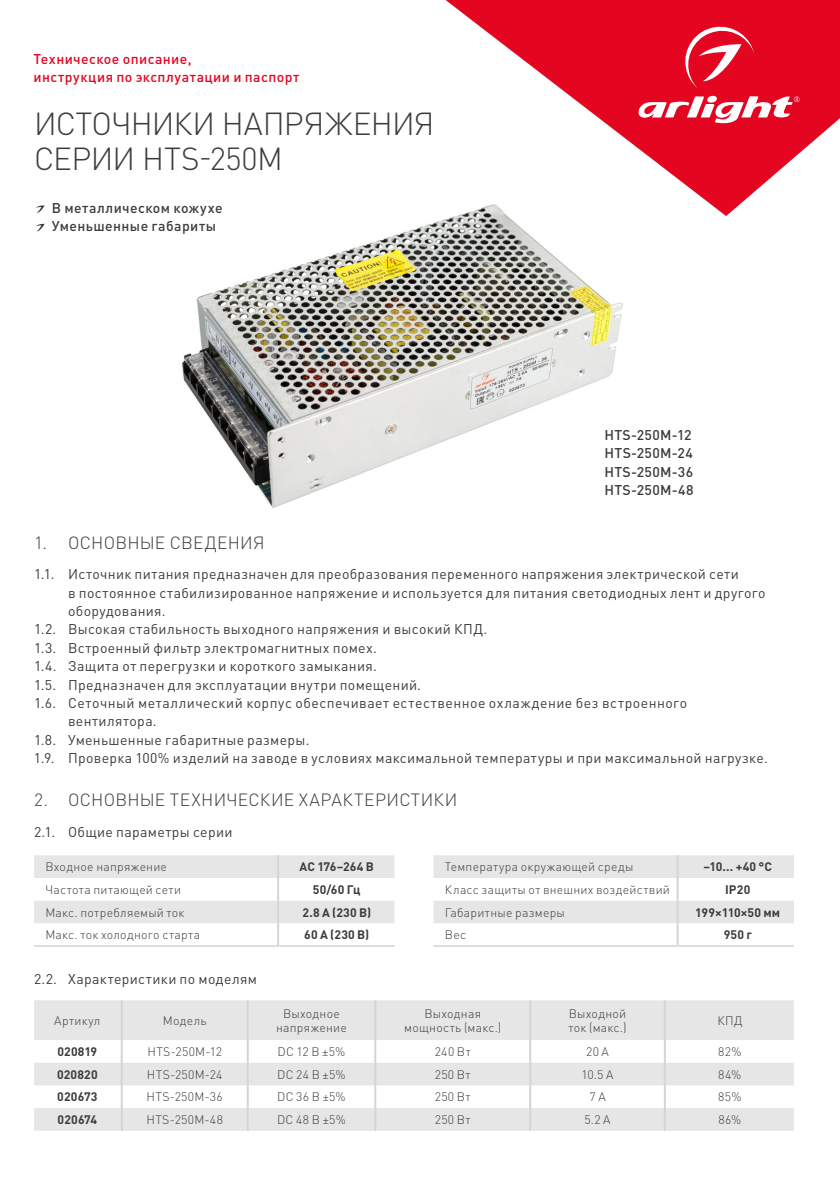
<style>
.page{position:relative;width:840px;height:1191px;background:#fff}
.page>*{position:absolute;margin:0;border:0;box-sizing:border-box;transform-origin:0 0}
.t1{font:300 31.6px/35px "DIN Pro";letter-spacing:-.02em;color:#3c3c3b}
.t2{font:300 17.6px "DIN Pro";letter-spacing:.015em;color:#3c3c3b}
.t3{font:14px "DIN Pro";letter-spacing:.025em;color:#3c3c3b}
.t4{font:500 14px/18.4px "DIN Pro";letter-spacing:.03em;color:#3c3c3b}
.t5{font:500 14px/18.4px "DIN Pro";letter-spacing:.03em;color:#e40521}
.t6{font:300 12.2px/14.8px "DIN Pro";letter-spacing:.02em;color:#3c3c3b;text-align:center}
.t7{font:700 12.2px "DIN Pro";letter-spacing:.01em;color:#3c3c3b}
</style>
<div class="page">
<svg style="left:445px;top:0;width:394px;height:216px;fill:#e40521"></svg>
<svg style="left:635px;top:96px;width:164px;height:30px"></svg>
<svg style="left:680px;top:22px;width:73px;height:66px;background:#e83047"></svg>
<img style="left:182px;top:203px;width:443px;height:305px">
<svg style="left:34px;top:855px;width:360px;height:68px"></svg>
<hr style="left:277px;top:855px;width:2px;height:23px;background:#d5d5d5">
<hr style="left:277px;top:878px;width:2px;height:22px;background:#d5d5d5">
<hr style="left:277px;top:900px;width:2px;height:23px;background:#d5d5d5">
<hr style="left:277px;top:923px;width:2px;height:22px;background:#d5d5d5">
<hr style="left:34px;top:945px;width:244px;height:2px;background:#dedede">
<hr style="left:278px;top:945px;width:116px;height:2px;background:#dedede">
<svg style="left:433px;top:855px;width:360px;height:68px"></svg>
<hr style="left:676px;top:855px;width:2px;height:23px;background:#d5d5d5">
<hr style="left:676px;top:878px;width:2px;height:22px;background:#d5d5d5">
<hr style="left:676px;top:900px;width:2px;height:23px;background:#d5d5d5">
<hr style="left:676px;top:923px;width:2px;height:22px;background:#d5d5d5">
<hr style="left:433px;top:945px;width:244px;height:2px;background:#dedede">
<hr style="left:677px;top:945px;width:116px;height:2px;background:#dedede">
<svg style="left:34px;top:1000px;width:759px;height:130px;fill:#e6e6e6"></svg>
<hr style="left:121px;top:1000px;width:2px;height:40px;background:#d5d5d5">
<hr style="left:246px;top:1000px;width:2px;height:40px;background:#d5d5d5">
<hr style="left:374px;top:1000px;width:2px;height:40px;background:#d5d5d5">
<hr style="left:529px;top:1000px;width:2px;height:40px;background:#d5d5d5">
<hr style="left:663px;top:1000px;width:2px;height:40px;background:#d5d5d5">
<hr style="left:121px;top:1040px;width:2px;height:22px;background:#d5d5d5">
<hr style="left:246px;top:1040px;width:2px;height:22px;background:#d5d5d5">
<hr style="left:374px;top:1040px;width:2px;height:22px;background:#d5d5d5">
<hr style="left:529px;top:1040px;width:2px;height:22px;background:#d5d5d5">
<hr style="left:663px;top:1040px;width:2px;height:22px;background:#d5d5d5">
<hr style="left:121px;top:1062px;width:2px;height:23px;background:#d5d5d5">
<hr style="left:246px;top:1062px;width:2px;height:23px;background:#d5d5d5">
<hr style="left:374px;top:1062px;width:2px;height:23px;background:#d5d5d5">
<hr style="left:529px;top:1062px;width:2px;height:23px;background:#d5d5d5">
<hr style="left:663px;top:1062px;width:2px;height:23px;background:#d5d5d5">
<hr style="left:121px;top:1085px;width:2px;height:23px;background:#d5d5d5">
<hr style="left:246px;top:1085px;width:2px;height:23px;background:#d5d5d5">
<hr style="left:374px;top:1085px;width:2px;height:23px;background:#d5d5d5">
<hr style="left:529px;top:1085px;width:2px;height:23px;background:#d5d5d5">
<hr style="left:663px;top:1085px;width:2px;height:23px;background:#d5d5d5">
<hr style="left:121px;top:1108px;width:2px;height:22px;background:#d5d5d5">
<hr style="left:246px;top:1108px;width:2px;height:22px;background:#d5d5d5">
<hr style="left:374px;top:1108px;width:2px;height:22px;background:#d5d5d5">
<hr style="left:529px;top:1108px;width:2px;height:22px;background:#d5d5d5">
<hr style="left:663px;top:1108px;width:2px;height:22px;background:#d5d5d5">
<svg style="left:36px;top:205px;width:9px;height:8px"></svg>
<svg style="left:36px;top:224px;width:9px;height:7px"></svg>
<p class="t5" style="left:34px;top:49px;width:267px">Техническое описание,<br>инструкция по эксплуатации и паспорт</p>
<h1 class="t1" style="left:34px;top:105px;width:402px">ИСТОЧНИКИ НАПРЯЖЕНИЯ<br>СЕРИИ HTS-250M</h1>
<p class="t4" style="left:52px;top:198px;width:172px">В металлическом кожухе<br>Уменьшенные габариты</p>
<p class="t4" style="left:604px;top:425px;width:91px">HTS-250M-12<br>HTS-250M-24<br>HTS-250M-36<br>HTS-250M-48</p>
<p class="t2" style="left:34px;top:531px;width:232px">1. ОСНОВНЫЕ СВЕДЕНИЯ</p>
<p class="t3" style="left:34px;top:564px;width:706px">1.1. Источник питания предназначен для преобразования переменного напряжения электрической сети</p>
<p class="t3" style="left:68px;top:583px;width:698px">в постоянное стабилизированное напряжение и используется для питания светодиодных лент и другого</p>
<p class="t3" style="left:68px;top:601px;width:99px">оборудования.</p>
<p class="t3" style="left:34px;top:620px;width:454px">1.2. Высокая стабильность выходного напряжения и высокий КПД.</p>
<p class="t3" style="left:34px;top:638px;width:344px">1.3. Встроенный фильтр электромагнитных помех.</p>
<p class="t3" style="left:34px;top:656px;width:344px">1.4. Защита от перегрузки и короткого замыкания.</p>
<p class="t3" style="left:34px;top:675px;width:388px">1.5. Предназначен для эксплуатации внутри помещений.</p>
<p class="t3" style="left:34px;top:693px;width:654px">1.6. Сеточный металлический корпус обеспечивает естественное охлаждение без встроенного</p>
<p class="t3" style="left:68px;top:712px;width:90px">вентилятора.</p>
<p class="t3" style="left:34px;top:730px;width:277px">1.8. Уменьшенные габаритные размеры.</p>
<p class="t3" style="left:34px;top:748px;width:734px">1.9. Проверка 100% изделий на заводе в условиях максимальной температуры и при максимальной нагрузке.</p>
<p class="t2" style="left:34px;top:788px;width:424px">2. ОСНОВНЫЕ ТЕХНИЧЕСКИЕ ХАРАКТЕРИСТИКИ</p>
<p class="t3" style="left:34px;top:822px;width:200px">2.1. Общие параметры серии</p>
<p class="t6" style="left:45px;top:859px;width:123px">Входное напряжение</p>
<p class="t7" style="left:299px;top:858px;width:76px">AC 176–264 В</p>
<p class="t6" style="left:45px;top:881px;width:137px">Частота питающей сети</p>
<p class="t7" style="left:313px;top:881px;width:49px">50/60 Гц</p>
<p class="t6" style="left:45px;top:904px;width:141px">Макс. потребляемый ток</p>
<p class="t7" style="left:302px;top:904px;width:70px">2.8 А (230 В)</p>
<p class="t6" style="left:45px;top:926px;width:156px">Макс. ток холодного старта</p>
<p class="t7" style="left:304px;top:926px;width:66px">60 А (230 В)</p>
<p class="t3" style="left:34px;top:969px;width:224px">2.2. Характеристики по моделям</p>
<p class="t6" style="left:444px;top:859px;width:190px">Температура окружающей среды</p>
<p class="t7" style="left:703px;top:858px;width:70px">–10... +40 °С</p>
<p class="t6" style="left:444px;top:881px;width:226px">Класс защиты от внешних воздействий</p>
<p class="t7" style="left:724px;top:881px;width:27px">IP20</p>
<p class="t6" style="left:444px;top:904px;width:121px">Габаритные размеры</p>
<p class="t7" style="left:695px;top:904px;width:86px">199×110×50 мм</p>
<p class="t6" style="left:444px;top:926px;width:23px">Вес</p>
<p class="t7" style="left:723px;top:926px;width:29px">950 г</p>
<p class="t6" style="left:54px;top:1012px;width:48px">Артикул</p>
<p class="t6" style="left:163px;top:1012px;width:45px">Модель</p>
<p class="t6" style="left:276px;top:1005px;width:72px">Выходное напряжение</p>
<p class="t6" style="left:404px;top:1005px;width:99px">Выходная мощность (макс.)</p>
<p class="t6" style="left:568px;top:1005px;width:59px;text-align:left">Выходной ток (макс.)</p>
<p class="t6" style="left:717px;top:1012px;width:27px">КПД</p>
<p class="t7" style="left:57px;top:1043px;width:41px">020819</p>
<p class="t6" style="left:147px;top:1043px;width:76px">HTS-250M-12</p>
<p class="t6" style="left:277px;top:1043px;width:69px">DC 12 В ±5%</p>
<p class="t6" style="left:434px;top:1043px;width:37px">240 Вт</p>
<p class="t6" style="left:585px;top:1043px;width:24px">20 А</p>
<p class="t6" style="left:717px;top:1043px;width:25px">82%</p>
<p class="t7" style="left:57px;top:1066px;width:42px">020820</p>
<p class="t6" style="left:147px;top:1066px;width:77px">HTS-250M-24</p>
<p class="t6" style="left:277px;top:1066px;width:70px">DC 24 В ±5%</p>
<p class="t6" style="left:434px;top:1066px;width:37px">250 Вт</p>
<p class="t6" style="left:581px;top:1066px;width:34px">10.5 А</p>
<p class="t6" style="left:718px;top:1066px;width:25px">84%</p>
<p class="t7" style="left:57px;top:1088px;width:42px">020673</p>
<p class="t6" style="left:146px;top:1089px;width:78px">HTS-250M-36</p>
<p class="t6" style="left:277px;top:1089px;width:70px">DC 36 В ±5%</p>
<p class="t6" style="left:434px;top:1089px;width:37px">250 Вт</p>
<p class="t6" style="left:589px;top:1089px;width:18px">7 А</p>
<p class="t6" style="left:717px;top:1089px;width:25px">85%</p>
<p class="t7" style="left:58px;top:1111px;width:41px">020674</p>
<p class="t6" style="left:146px;top:1111px;width:78px">HTS-250M-48</p>
<p class="t6" style="left:277px;top:1111px;width:70px">DC 48 В ±5%</p>
<p class="t6" style="left:434px;top:1111px;width:37px">250 Вт</p>
<p class="t6" style="left:584px;top:1111px;width:28px">5.2 А</p>
<p class="t6" style="left:718px;top:1111px;width:24px">86%</p>
</div>
